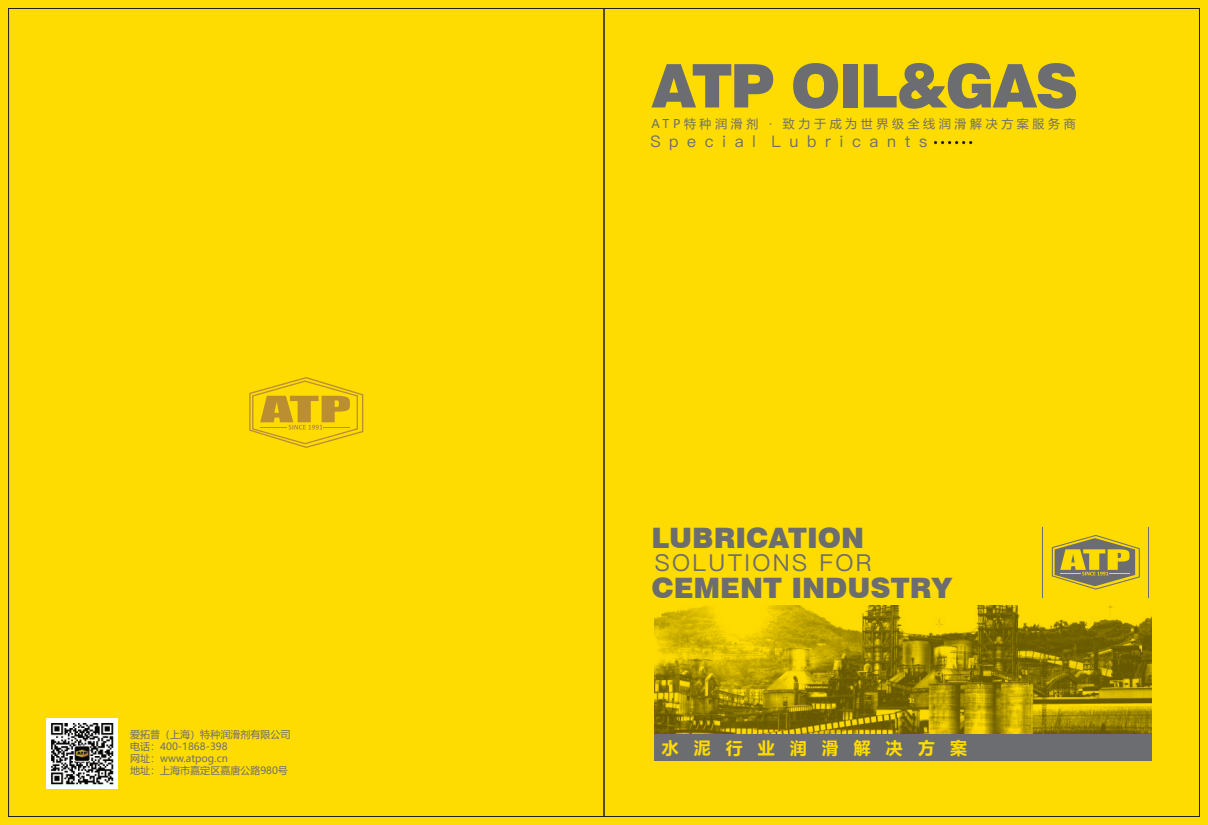
<style>
.page{position:relative;width:1208px;height:825px;background:#ffdc01}
.page>*{position:absolute;margin:0;border:0;box-sizing:border-box;transform-origin:0 0}
.t1{font:900 60.2px "Swiss 721 BT";letter-spacing:-.03em;color:#6c6d70}
.t2{font:900 28.2px "Swiss 721 BT";color:#6c6d70}
.t3{font:23.4px "Ping Fang SC";letter-spacing:.1em;color:#6c6d70}
.t4{font:700 16.9px "Microsoft Ya Hei";letter-spacing:.9em;color:#ffdc01}
.t5{font:16px "Ping Fang SC";color:#6c6d70}
.t6{font:12px "Microsoft Ya Hei";letter-spacing:.3em;color:#6c6d70}
.t7{font:10px/12px "Microsoft Ya Hei";color:#6c6d70}
</style>
<div class="page">
<svg style="left:1051px;top:535px;width:88px;height:55px"></svg>
<img style="left:654px;top:605px;width:497px;height:129px">
<div style="left:654px;top:734px;width:497px;height:27px;background:#6c6d70"></div>
<svg style="left:934px;top:141px;width:38px;height:3px"></svg>
<hr style="left:1041px;top:527px;width:1px;height:71px;background:#6c6d70">
<hr style="left:1148px;top:527px;width:1px;height:71px;background:#6c6d70">
<img style="left:46px;top:718px;width:71px;height:71px">
<svg style="left:249px;top:377px;width:114px;height:71px"></svg>
<p class="t7" style="left:130px;top:728px;width:161px">爱拓普（上海）特种润滑剂有限公司电话：400-1868-398<br>网址：www.atpog.cn<br>地址：上海市嘉定区嘉唐公路980号</p>
<h1 class="t1" style="left:651px;top:49px;width:428px">ATP OIL&amp;GAS</h1>
<h3 class="t5" style="left:650px;top:132px;width:278px">S p e c i a l L u b r i c a n t s</h3>
<p class="t6" style="left:651px;top:116px;width:426px">ATP特种润滑剂 · 致力于成为世界级全线润滑解决方案服务商</p>
<h2 class="t2" style="left:651px;top:520px;width:214px">LUBRICATION</h2>
<h3 class="t3" style="left:655px;top:549px;width:219px">SOLUTIONS FOR</h3>
<h2 class="t2" style="left:651px;top:571px;width:302px">CEMENT INDUSTRY</h2>
<h3 class="t4" style="left:662px;top:736px;width:307px">水泥行业润滑解决方案</h3>
</div>
